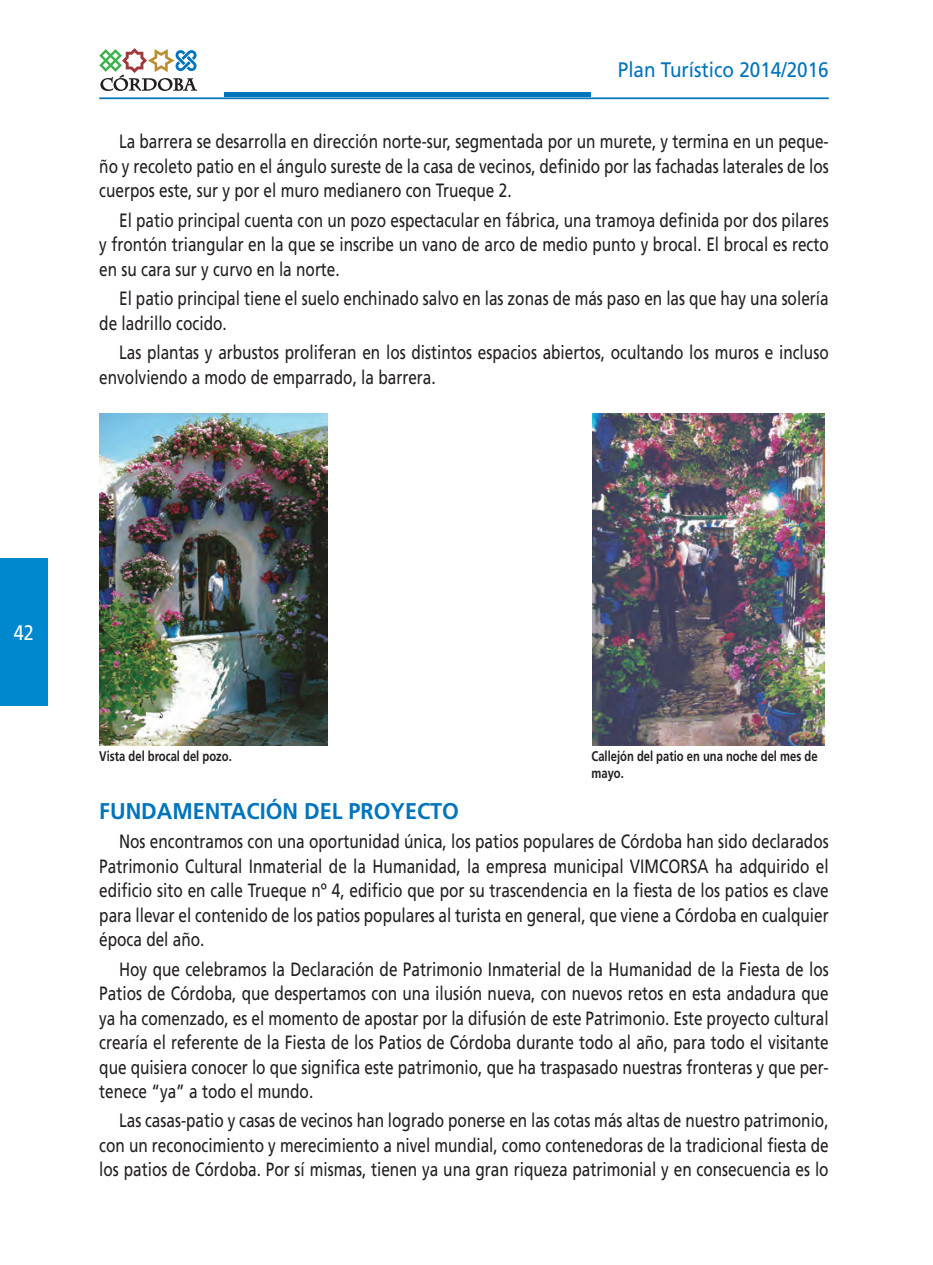
<style>
.page{position:relative;width:933px;height:1265px;background:#fff}
.page>*{position:absolute;margin:0;border:0;box-sizing:border-box;transform-origin:0 0}
.t1{font:700 22.75px "Frutiger LT Std";color:#0074bc;scale:.95 1}
.t2{font:21px "Frutiger LT Std";color:#0074bc;scale:.9 1}
.t3{font:21px "Frutiger LT Std";color:#fff;scale:.85 1}
.t4{font:19.25px/24.5px "Frutiger LT Std";color:#231f20;text-align:justify;scale:.8 1}
.t5{font:700 14px/16.8px "Frutiger LT Std";color:#231f20;scale:.8 1}
</style>
<div class="page">
<div style="left:0;top:559px;width:47px;height:147px;background:#0088ce"></div>
<svg style="left:99px;top:48px;width:98px;height:43px"></svg>
<hr style="left:99px;top:97px;width:729px;height:2px;background:#0074bc">
<div style="left:225px;top:92px;width:366px;height:5px;background:#0074bc"></div>
<img style="left:99px;top:414px;width:229px;height:332px">
<img style="left:592px;top:414px;width:232px;height:332px">
<p class="t2" style="left:618px;top:58px;width:236px">Plan Turístico 2014/2016</p>
<p class="t4" style="left:99px;top:130px;width:913px;text-indent:20px">La barrera se desarrolla en dirección norte-sur, segmentada por un murete, y termina en un peque&shy;ño y recoleto patio en el ángulo sureste de la casa de vecinos, definido por las fachadas laterales de los cuerpos este, sur y por el muro medianero con Trueque 2.</p>
<p class="t4" style="left:99px;top:208px;width:913px;text-indent:20px">El patio principal cuenta con un pozo espectacular en fábrica, una tramoya definida por dos pilares y frontón triangular en la que se inscribe un vano de arco de medio punto y brocal. El brocal es recto en su cara sur y curvo en la norte.</p>
<p class="t4" style="left:99px;top:286px;width:913px;text-indent:20px">El patio principal tiene el suelo enchinado salvo en las zonas de más paso en las que hay una solería de ladrillo cocido.</p>
<p class="t4" style="left:99px;top:340px;width:913px;text-indent:20px">Las plantas y arbustos proliferan en los distintos espacios abiertos, ocultando los muros e incluso envolviendo a modo de emparrado, la barrera.</p>
<p class="t3" style="left:14px;top:621px;width:25px">42</p>
<p class="t5" style="left:99px;top:748px;width:167px">Vista del brocal del pozo.</p>
<p class="t5" style="left:591px;top:748px;width:284px">Callejón del patio en una noche del mes de mayo.</p>
<p class="t1" style="left:99px;top:797px;width:380px">FUNDAMENTACIÓN DEL PROYECTO</p>
<p class="t4" style="left:99px;top:829px;width:913px;text-indent:20px">Nos encontramos con una oportunidad única, los patios populares de Córdoba han sido declarados Patrimonio Cultural Inmaterial de la Humanidad, la empresa municipal VIMCORSA ha adquirido el edificio sito en calle Trueque nº 4, edificio que por su trascendencia en la fiesta de los patios es clave para llevar el contenido de los patios populares al turista en general, que viene a Córdoba en cualquier época del año.</p>
<p class="t4" style="left:99px;top:957px;width:913px;text-indent:20px">Hoy que celebramos la Declaración de Patrimonio Inmaterial de la Humanidad de la Fiesta de los Patios de Córdoba, que despertamos con una ilusión nueva, con nuevos retos en esta andadura que ya ha comenzado, es el momento de apostar por la difusión de este Patrimonio. Este proyecto cultural crearía el referente de la Fiesta de los Patios de Córdoba durante todo al año, para todo el visitante que quisiera conocer lo que significa este patrimonio, que ha traspasado nuestras fronteras y que per&shy;tenece “ya” a todo el mundo.</p>
<p class="t4" style="left:99px;top:1109px;width:913px;text-indent:20px">Las casas-patio y casas de vecinos han logrado ponerse en las cotas más altas de nuestro patrimonio, con un reconocimiento y merecimiento a nivel mundial, como contenedoras de la tradicional fiesta de los patios de Córdoba. Por sí mismas, tienen ya una gran riqueza patrimonial y en consecuencia es lo</p>
</div>
